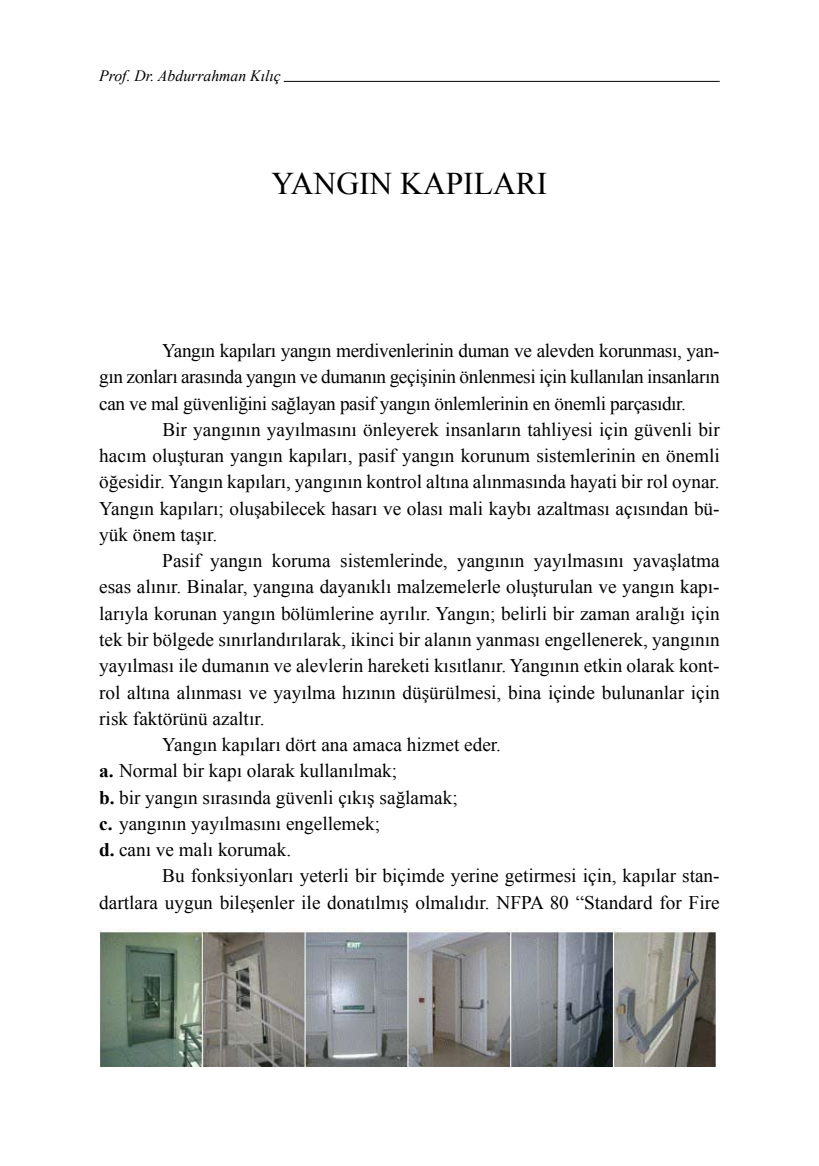
<style>
.page{position:relative;width:819px;height:1166px;background:#fff}
.page>*{position:absolute;margin:0;border:0;box-sizing:border-box;transform-origin:0 0}
.t1{font:31.5px "Times New Roman";color:#000}
.t2{font:19.25px/26.2px "Times New Roman";color:#000;text-align:justify}
.t3{font:italic 15.75px "Times New Roman";color:#000}
.s1{font-weight:700}
</style>
<div class="page">
<hr style="left:284px;top:81px;width:435px;height:1px;background:#000">
<img style="left:99px;top:929px;width:617px;height:138px">
<p class="t3" style="left:99px;top:64px;width:183px">Prof. Dr. Abdurrahman Kılıç</p>
<h1 class="t1" style="left:271px;top:163px;width:277px">YANGIN KAPILARI</h1>
<p class="t2" style="left:99px;top:337px;width:622px;text-indent:63px">Yangın kapıları yangın merdivenlerinin duman ve alevden korunması, yan&shy;gın zonları arasında yangın ve dumanın geçişinin önlenmesi için kullanılan insanların can ve mal güvenliğini sağlayan pasif yangın önlemlerinin en önemli parçasıdır.</p>
<p class="t2" style="left:99px;top:416px;width:622px;text-indent:63px">Bir yangının yayılmasını önleyerek insanların tahliyesi için güvenli bir hacım oluşturan yangın kapıları, pasif yangın korunum sistemlerinin en önemli öğesidir. Yangın kapıları, yangının kontrol altına alınmasında hayati bir rol oynar.<br>Yangın kapıları; oluşabilecek hasarı ve olası mali kaybı azaltması açısından bü&shy;yük önem taşır.</p>
<p class="t2" style="left:162px;top:547px;width:559px">Pasif yangın koruma sistemlerinde, yangının yayılmasını yavaşlatma</p>
<p class="t2" style="left:99px;top:574px;width:622px">esas alınır. Binalar, yangına dayanıklı malzemelerle oluşturulan ve yangın kapı-</p>
<p class="t2" style="left:99px;top:600px;width:622px">larıyla korunan yangın bölümlerine ayrılır. Yangın; belirli bir zaman aralığı için</p>
<p class="t2" style="left:99px;top:626px;width:622px">tek bir bölgede sınırlandırılarak, ikinci bir alanın yanması engellenerek, yangının</p>
<p class="t2" style="left:99px;top:652px;width:622px">yayılması ile dumanın ve alevlerin hareketi kısıtlanır. Yangının etkin olarak kont-</p>
<p class="t2" style="left:99px;top:679px;width:622px">rol altına alınması ve yayılma hızının düşürülmesi, bina içinde bulunanlar için</p>
<p class="t2" style="left:99px;top:705px;width:167px">risk faktörünü azaltır.</p>
<p class="t2" style="left:162px;top:731px;width:340px">Yangın kapıları dört ana amaca hizmet eder.</p>
<p class="t2" style="left:99px;top:757px;width:299px"><span class="s1">a.</span> Normal bir kapı olarak kullanılmak;</p>
<p class="t2" style="left:99px;top:784px;width:360px"><span class="s1">b.</span> bir yangın sırasında güvenli çıkış sağlamak;</p>
<p class="t2" style="left:99px;top:810px;width:282px"><span class="s1">c.</span> yangının yayılmasını engellemek;</p>
<p class="t2" style="left:99px;top:836px;width:193px"><span class="s1">d.</span> canı ve malı korumak.</p>
<p class="t2" style="left:162px;top:862px;width:559px">Bu fonksiyonları yeterli bir biçimde yerine getirmesi için, kapılar stan-</p>
<p class="t2" style="left:99px;top:889px;width:622px">dartlara uygun bileşenler ile donatılmış olmalıdır. NFPA 80 “Standard for Fire</p>
</div>
